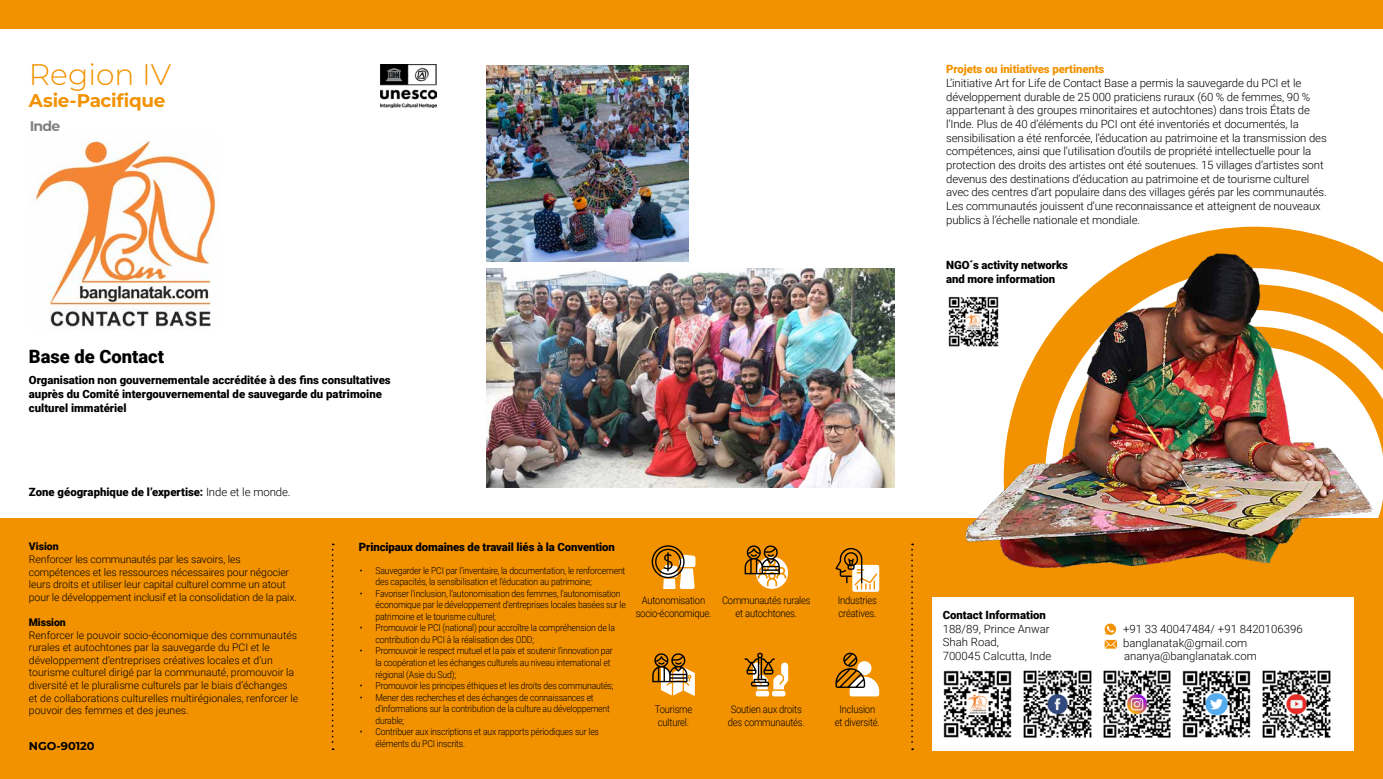
<style>
.page{position:relative;width:1383px;height:779px;background:#fff}
.page>*{position:absolute;margin:0;border:0;box-sizing:border-box;transform-origin:0 0}
.t1{font:300 29.75px "Montserrat";color:#f39200}
.t2{font:700 18.38px "Montserrat";letter-spacing:-.02em;color:#f39200}
.t3{font:900 18.38px "Roboto";color:#000}
.t4{font:700 14px "Montserrat";color:#000}
.t5{font:300 11.38px/13.7px "Roboto";letter-spacing:-.01em;color:#000}
.t6{font:900 11.38px/14px "Roboto";color:#000}
.t7{font:900 11.38px "Roboto";letter-spacing:-.01em;color:#f39200}
.t8{font:700 11.38px "Montserrat";color:#000}
.t9{font:300 10.5px/12.6px "Roboto";letter-spacing:-.01em;color:#000}
.t10{font:300 10.5px/12.6px "Roboto";letter-spacing:-.01em;color:#000;text-align:center;scale:.9 1}
.t11{font:900 10.5px "Roboto";letter-spacing:-.01em;color:#000}
.t12{font:300 9.62px/11.5px "Roboto";letter-spacing:-.02em;color:#000;scale:.9 1}
.s1{font-weight:300}
</style>
<div class="page">
<div style="left:0;top:518px;width:1382px;height:261px;background:#f39200"></div>
<svg style="left:1183px;top:227px;width:171px;height:501px"></svg>
<div style="left:0;top:0;width:1382px;height:29px;background:#f39200"></div>
<img style="left:380px;top:65px;width:57px;height:42px">
<svg style="left:332px;top:543px;width:1px;height:207px"></svg>
<svg style="left:911px;top:543px;width:2px;height:207px"></svg>
<img style="left:486px;top:66px;width:202px;height:196px">
<div style="left:932px;top:597px;width:421px;height:153px;background:#fff"></div>
<img style="left:943px;top:670px;width:69px;height:68px">
<img style="left:1023px;top:670px;width:69px;height:68px">
<img style="left:1103px;top:670px;width:68px;height:68px">
<img style="left:1182px;top:670px;width:69px;height:68px">
<img style="left:1262px;top:670px;width:69px;height:68px">
<img style="left:486px;top:268px;width:408px;height:219px">
<img style="left:948px;top:296px;width:13px;height:51px">
<svg style="left:1104px;top:623px;width:13px;height:25px"></svg>
<img style="left:961px;top:237px;width:421px;height:341px">
<img style="left:30px;top:141px;width:188px;height:188px">
<svg style="left:651px;top:545px;width:44px;height:44px"></svg>
<svg style="left:744px;top:545px;width:44px;height:44px"></svg>
<svg style="left:835px;top:548px;width:44px;height:44px"></svg>
<svg style="left:652px;top:653px;width:43px;height:43px"></svg>
<div style="left:772px;top:691px;width:13px;height:5px;background:#fff;border-radius:2px"></div>
<div style="left:755px;top:691px;width:14px;height:5px;background:#fff;border-radius:2px"></div>
<svg style="left:744px;top:652px;width:44px;height:37px"></svg>
<svg style="left:835px;top:652px;width:44px;height:44px"></svg>
<h1 class="t1" style="left:29px;top:55px;width:144px">Region IV</h1>
<h2 class="t2" style="left:29px;top:89px;width:138px">Asie-Pacifique</h2>
<p class="t4" style="left:30px;top:116px;width:32px">Inde</p>
<h2 class="t3" style="left:29px;top:343px;width:137px">Base de Contact</h2>
<p class="t6" style="left:29px;top:373px;width:363px">Organisation non gouvernementale accréditée à des fins consultatives auprès du Comité intergouvernemental de sauvegarde du patrimoine culturel immatériel</p>
<p class="t6" style="left:29px;top:484px;width:263px">Zone géographique de l’expertise: <span class="s1">Inde et le monde.</span></p>
<p class="t11" style="left:29px;top:539px;width:31px">Vision</p>
<p class="t9" style="left:29px;top:552px;width:270px">Renforcer les communautés par les savoirs, les compétences et les ressources nécessaires pour négocier leurs droits et utiliser leur capital culturel comme un atout pour le développement inclusif et la consolidation de la paix.</p>
<p class="t11" style="left:29px;top:615px;width:38px">Mission</p>
<p class="t9" style="left:29px;top:628px;width:271px">Renforcer le pouvoir socio-économique des communautés rurales et autochtones par la sauvegarde du PCI et le développement d’entreprises créatives locales et d’un tourisme culturel dirigé par la communauté, promouvoir la diversité et le pluralisme culturels par le biais d’échanges et de collaborations culturelles multirégionales, renforcer le pouvoir des femmes et des jeunes.</p>
<p class="t8" style="left:29px;top:738px;width:67px">NGO-90120</p>
<p class="t6" style="left:359px;top:539px;width:258px">Principaux domaines de travail liés à la Convention</p>
<p class="t12" style="left:375px;top:564px;width:279px;text-indent:-16px">• Sauvegarder le PCI par l’inventaire, la documentation, le renforcement des capacités, la sensibilisation et l’éducation au patrimoine;</p>
<p class="t12" style="left:375px;top:587px;width:280px;text-indent:-16px">• Favoriser l’inclusion, l’autonomisation des femmes, l’autonomisation économique par le développement d’entreprises locales basées sur le patrimoine et le tourisme culturel;</p>
<p class="t12" style="left:375px;top:622px;width:268px;text-indent:-16px">• Promouvoir le PCI (national) pour accroître la compréhension de la contribution du PCI à la réalisation des ODD;</p>
<p class="t12" style="left:375px;top:645px;width:265px;text-indent:-16px">• Promouvoir le respect mutuel et la paix et soutenir l’innovation par la coopération et les échanges culturels au niveau international et régional (Asie du Sud);</p>
<p class="t12" style="left:360px;top:679px;width:283px">• Promouvoir les principes éthiques et les droits des communautés;</p>
<p class="t12" style="left:375px;top:691px;width:262px;text-indent:-16px">• Mener des recherches et des échanges de connaissances et d’informations sur la contribution de la culture au développement durable;</p>
<p class="t12" style="left:375px;top:725px;width:250px;text-indent:-16px">• Contribuer aux inscriptions et aux rapports périodiques sur les éléments du PCI inscrits.</p>
<p class="t10" style="left:635px;top:593px;width:86px">Autonomisation socio-économique.</p>
<p class="t10" style="left:654px;top:703px;width:43px">Tourisme culturel.</p>
<p class="t10" style="left:722px;top:593px;width:100px">Communautés rurales et autochtones.</p>
<p class="t10" style="left:728px;top:703px;width:87px;text-align:left">Soutien aux droits des communautés.</p>
<p class="t10" style="left:837px;top:593px;width:45px;text-align:left">Industries créatives.</p>
<p class="t10" style="left:835px;top:703px;width:51px">Inclusion et diversité.</p>
<p class="t7" style="left:946px;top:61px;width:160px">Projets ou initiatives pertinents</p>
<p class="t5" style="left:946px;top:76px;width:382px">L’initiative Art for Life de Contact Base a permis la sauvegarde du PCI et le développement durable de 25 000 praticiens ruraux (60 % de femmes, 90 % appartenant à des groupes minoritaires et autochtones) dans trois États de l’Inde. Plus de 40 d’éléments du PCI ont été inventoriés et documentés, la sensibilisation a été renforcée, l’éducation au patrimoine et la transmission des compétences, ainsi que l’utilisation d’outils de propriété intellectuelle pour la protection des droits des artistes ont été soutenues. 15 villages d’artistes sont devenus des destinations d’éducation au patrimoine et de tourisme culturel avec des centres d’art populaire dans des villages gérés par les communautés.<br>Les communautés jouissent d’une reconnaissance et atteignent de nouveaux publics à l’échelle nationale et mondiale.</p>
<p class="t6" style="left:946px;top:258px;width:123px;line-height:13.7px">NGO´s activity networks and more information</p>
<p class="t6" style="left:942px;top:607px;width:105px">Contact Information</p>
<p class="t5" style="left:942px;top:621px;width:110px">188/89, Prince Anwar<br>Shah Road,<br>700045 Calcutta, Inde</p>
<p class="t5" style="left:1123px;top:622px;width:181px">+91 33 40047484/ +91 8420106396 banglanatak@gmail.com ananya@banglanatak.com</p>
</div>
